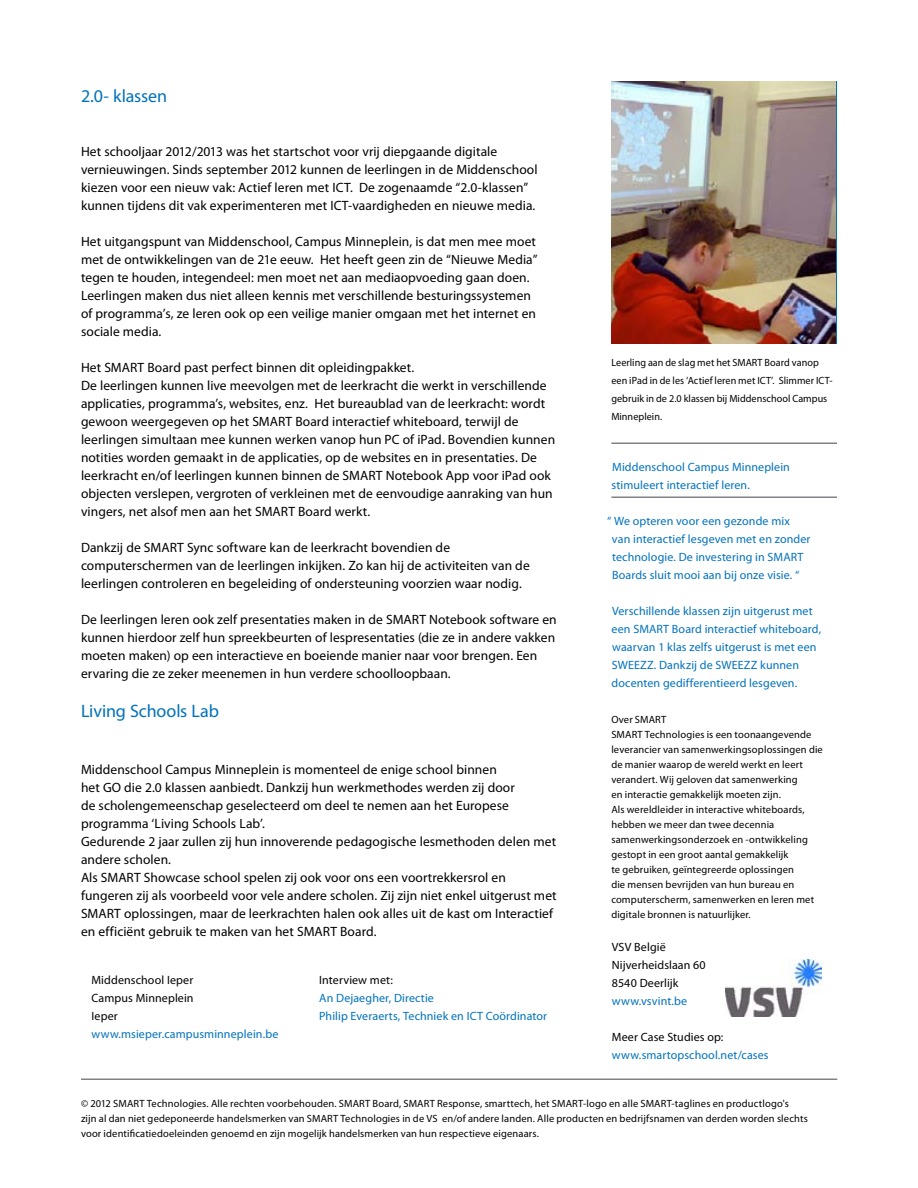
<style>
.page{position:relative;width:918px;height:1188px;background:#fff}
.page>*{position:absolute;margin:0;border:0;box-sizing:border-box;transform-origin:0 0}
.t1{font:18px "Myriad Pro";letter-spacing:-.005em;color:#0072bc}
.t2{font:13.5px/18px "Myriad Pro";letter-spacing:.005em;color:#000}
.t3{font:12px/18px "Myriad Pro";letter-spacing:.01em;color:#0072bc}
.t4{font:12px/18px "Myriad Pro";letter-spacing:.01em;color:#000}
.t5{font:10.5px/15px "Myriad Pro";letter-spacing:.015em;color:#000}
</style>
<div class="page">
<hr style="left:81px;top:1078px;width:756px;height:2px;background:#808285">
<hr style="left:611px;top:442px;width:226px;height:2px;background:#808285">
<hr style="left:611px;top:496px;width:226px;height:2px;background:#808285">
<img style="left:611px;top:81px;width:225px;height:263px">
<img style="left:725px;top:959px;width:96px;height:58px">
<h1 class="t1" style="left:81px;top:85px;width:88px">2.0- klassen</h1>
<p class="t2" style="left:81px;top:142px;width:458px">Het schooljaar 2012/2013 was het startschot voor vrij diepgaande digitale vernieuwingen. Sinds september 2012 kunnen de leerlingen in de Middenschool kiezen voor een nieuw vak: Actief leren met ICT. De zogenaamde “2.0-klassen” kunnen tijdens dit vak experimenteren met ICT-vaardigheden en nieuwe media.</p>
<p class="t2" style="left:81px;top:232px;width:458px">Het uitgangspunt van Middenschool, Campus Minneplein, is dat men mee moet met de ontwikkelingen van de 21e eeuw. Het heeft geen zin de “Nieuwe Media” tegen te houden, integendeel: men moet net aan mediaopvoeding gaan doen.<br>Leerlingen maken dus niet alleen kennis met verschillende besturingssystemen of programma’s, ze leren ook op een veilige manier omgaan met het internet en sociale media.</p>
<p class="t2" style="left:81px;top:358px;width:476px">Het SMART Board past perfect binnen dit opleidingpakket.<br>De leerlingen kunnen live meevolgen met de leerkracht die werkt in verschillende applicaties, programma’s, websites, enz. Het bureaublad van de leerkracht: wordt gewoon weergegeven op het SMART Board interactief whiteboard, terwijl de leerlingen simultaan mee kunnen werken vanop hun PC of iPad. Bovendien kunnen notities worden gemaakt in de applicaties, op de websites en in presentaties. De leerkracht en/of leerlingen kunnen binnen de SMART Notebook App voor iPad ook objecten verslepen, vergroten of verkleinen met de eenvoudige aanraking van hun vingers, net alsof men aan het SMART Board werkt.</p>
<p class="t2" style="left:81px;top:538px;width:450px">Dankzij de SMART Sync software kan de leerkracht bovendien de computerschermen van de leerlingen inkijken. Zo kan hij de activiteiten van de leerlingen controleren en begeleiding of ondersteuning voorzien waar nodig.</p>
<p class="t2" style="left:81px;top:610px;width:477px">De leerlingen leren ook zelf presentaties maken in de SMART Notebook software en kunnen hierdoor zelf hun spreekbeurten of lespresentaties (die ze in andere vakken moeten maken) op een interactieve en boeiende manier naar voor brengen. Een ervaring die ze zeker meenemen in hun verdere schoolloopbaan.</p>
<h1 class="t1" style="left:81px;top:700px;width:139px">Living Schools Lab</h1>
<p class="t2" style="left:81px;top:760px;width:477px">Middenschool Campus Minneplein is momenteel de enige school binnen<br>het GO die 2.0 klassen aanbiedt. Dankzij hun werkmethodes werden zij door<br>de scholengemeenschap geselecteerd om deel te nemen aan het Europese programma ‘Living Schools Lab’.<br>Gedurende 2 jaar zullen zij hun innoverende pedagogische lesmethoden delen met andere scholen.<br>Als SMART Showcase school spelen zij ook voor ons een voortrekkersrol en fungeren zij als voorbeeld voor vele andere scholen. Zij zijn niet enkel uitgerust met SMART oplossingen, maar de leerkrachten halen ook alles uit de kast om Interactief en efficiënt gebruik te maken van het SMART Board.</p>
<p class="t4" style="left:91px;top:971px;width:104px;text-align:justify">Middenschool Ieper Campus Minneplein Ieper</p>
<p class="t3" style="left:91px;top:1025px;width:188px">www.msieper.campusminneplein.be</p>
<p class="t4" style="left:319px;top:971px;width:75px">Interview met:</p>
<p class="t3" style="left:319px;top:989px;width:229px">An Dejaegher, Directie<br>Philip Everaerts, Techniek en ICT Coördinator</p>
<p class="t5" style="left:611px;top:353px;width:223px;line-height:18px">Leerling aan de slag met het SMART Board vanop een iPad in de les ‘Actief leren met ICT’. Slimmer ICT&shy;gebruik in de 2.0 klassen bij Middenschool Campus Minneplein.</p>
<p class="t3" style="left:612px;top:458px;width:180px">Middenschool Campus Minneplein stimuleert interactief leren.</p>
<p class="t3" style="left:612px;top:512px;width:200px;text-indent:-5px">“ We opteren voor een gezonde mix van interactief lesgeven met en zonder technologie. De investering in SMART Boards sluit mooi aan bij onze visie. “</p>
<p class="t3" style="left:612px;top:602px;width:211px">Verschillende klassen zijn uitgerust met een SMART Board interactief whiteboard, waarvan 1 klas zelfs uitgerust is met een SWEEZZ. Dankzij de SWEEZZ kunnen docenten gedifferentieerd lesgeven.</p>
<p class="t5" style="left:611px;top:712px;width:213px">Over SMART<br>SMART Technologies is een toonaangevende leverancier van samenwerkingsoplossingen die de manier waarop de wereld werkt en leert verandert. Wij geloven dat samenwerking<br>en interactie gemakkelijk moeten zijn.<br>Als wereldleider in interactive whiteboards, hebben we meer dan twee decennia samenwerkingsonderzoek en -ontwikkeling gestopt in een groot aantal gemakkelijk<br>te gebruiken, geïntegreerde oplossingen<br>die mensen bevrijden van hun bureau en computerscherm, samenwerken en leren met digitale bronnen is natuurlijker.</p>
<p class="t4" style="left:612px;top:938px;width:95px">VSV België<br>Nijverheidslaan 60<br>8540 Deerlijk</p>
<p class="t3" style="left:612px;top:992px;width:77px">www.vsvint.be</p>
<p class="t4" style="left:612px;top:1028px;width:113px">Meer Case Studies op:</p>
<p class="t3" style="left:612px;top:1046px;width:158px">www.smartopschool.net/cases</p>
<p class="t5" style="left:81px;top:1096px;width:728px">© 2012 SMART Technologies. Alle rechten voorbehouden. SMART Board, SMART Response, smarttech, het SMART-logo en alle SMART-taglines en productlogo's<br>zijn al dan niet gedeponeerde handelsmerken van SMART Technologies in de VS en/of andere landen. Alle producten en bedrijfsnamen van derden worden slechts voor identificatiedoeleinden genoemd en zijn mogelijk handelsmerken van hun respectieve eigenaars.</p>
</div>
